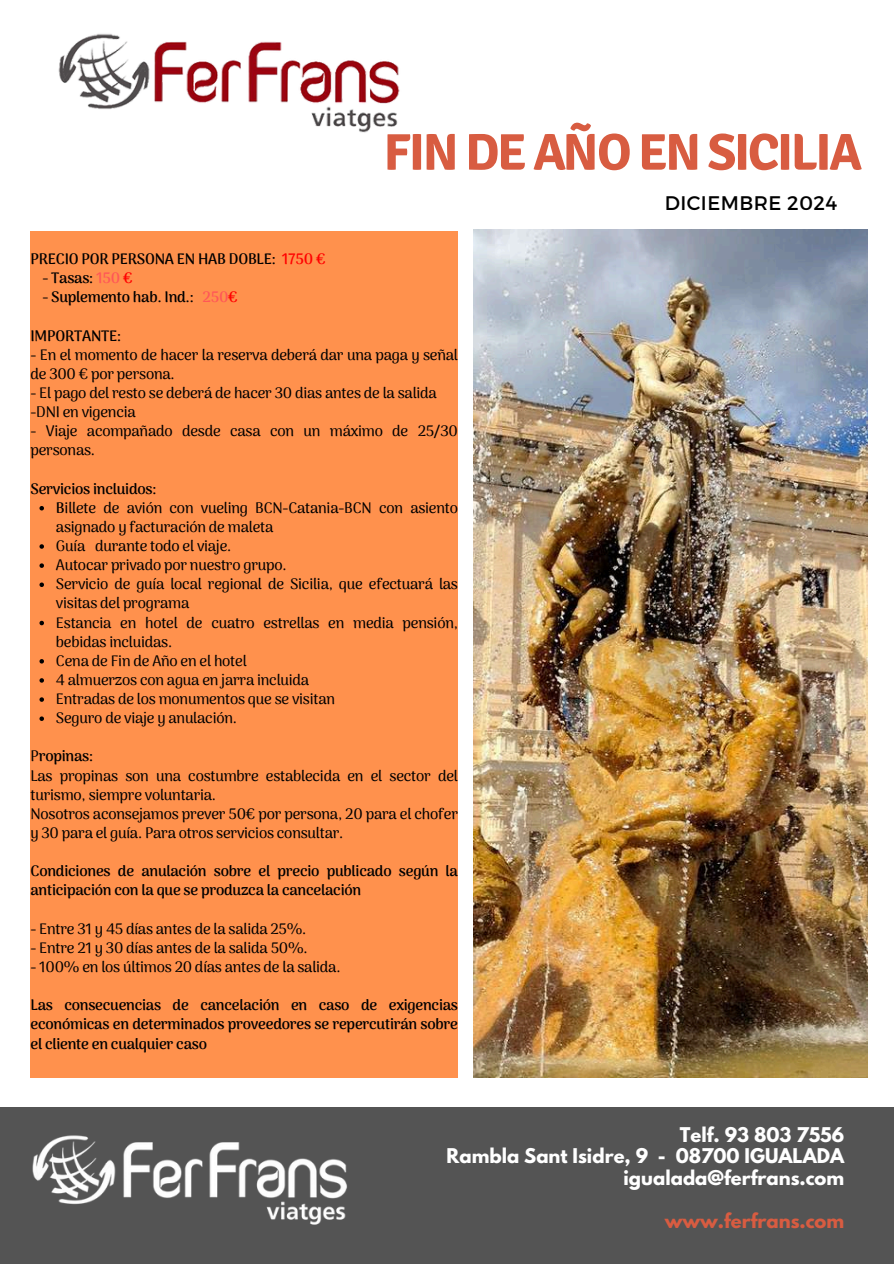
<style>
.page{position:relative;width:894px;height:1264px;background:#fff}
.page>*{position:absolute;margin:0;border:0;box-sizing:border-box;transform-origin:0 0}
.t1{font:700 51.6px "Signika";letter-spacing:-.045em;color:#d85c41}
.t2{font:19.65px "Montserrat";letter-spacing:.025em;color:#000}
.t3{font:700 18px/21.3px "League Spartan";color:#fff;text-align:right}
.t4{font:700 18px "League Spartan";color:#d85c41}
.t5{font:500 15px/19.2px "Arima Madurai";letter-spacing:-.015em;color:#000}
.t6{font:700 15px/19.2px "Arima Madurai";letter-spacing:-.015em;color:#000}
.s1{color:#f00}
.s2{color:#ff5757}
.s3{font-weight:700}
</style>
<div class="page">
<div style="left:0;top:1107px;width:893px;height:156px;background:#545454"></div>
<div style="left:30px;top:231px;width:427px;height:846px;background:#ff914d"></div>
<img style="left:474px;top:230px;width:393px;height:847px">
<svg style="left:39px;top:506px;width:5px;height:4px"></svg>
<svg style="left:39px;top:544px;width:5px;height:4px"></svg>
<svg style="left:39px;top:563px;width:5px;height:5px"></svg>
<svg style="left:39px;top:582px;width:5px;height:5px"></svg>
<svg style="left:39px;top:620px;width:5px;height:5px"></svg>
<svg style="left:39px;top:659px;width:5px;height:4px"></svg>
<svg style="left:39px;top:678px;width:5px;height:4px"></svg>
<svg style="left:39px;top:697px;width:5px;height:4px"></svg>
<svg style="left:39px;top:716px;width:5px;height:5px"></svg>
<img style="left:58px;top:33px;width:342px;height:100px">
<img style="left:32px;top:1135px;width:315px;height:90px">
<h1 class="t1" style="left:383px;top:121px;width:480px">FIN DE AÑO EN SICILIA</h1>
<h2 class="t2" style="left:664px;top:190px;width:174px">DICIEMBRE 2024</h2>
<p class="t6" style="left:30px;top:249px;width:296px">PRECIO POR PERSONA EN HAB DOBLE: <span class="s1">1750 €</span></p>
<p class="t6" style="left:43px;top:268px;width:92px">- Tasas: <span class="s2">150</span> <span class="s1">€</span></p>
<p class="t6" style="left:43px;top:287px;width:197px">- Suplemento hab. Ind.: <span class="s2">250</span><span class="s1">€</span></p>
<p class="t6" style="left:30px;top:326px;width:92px">IMPORTANTE:</p>
<p class="t5" style="left:30px;top:345px;width:429px">- En el momento de hacer la reserva deberá dar una paga y señal de 300 € por persona.</p>
<p class="t5" style="left:30px;top:383px;width:408px">- El pago del resto se deberá de hacer 30 dias antes de la salida -DNI en vigencia</p>
<p class="t5" style="left:30px;top:421px;width:429px">- Viaje acompañado desde casa con un máximo de 25/30 personas.</p>
<p class="t5" style="left:56px;top:479px;width:403px;text-indent:-25px"><span class="s3">Servicios incluidos:<br>B</span>illete de avión con vueling BCN-Catania-BCN con asiento asignado y facturación de maleta<br>Guía durante todo el viaje.<br>Autocar privado por nuestro grupo.<br>Servicio de guía local regional de Sicilia, que efectuará las visitas del programa<br>Estancia en hotel de cuatro estrellas en media pensión, bebidas incluidas.<br>Cena de Fin de Año en el hotel<br>4 almuerzos con agua en jarra incluida<br>Entradas de los monumentos que se visitan<br>Seguro de viaje y anulación.</p>
<p class="t5" style="left:30px;top:746px;width:429px">P<span class="s3">ropinas:<br></span>Las propinas son una costumbre establecida en el sector del turismo, siempre voluntaria.<br>Nosotros aconsejamos prever 50€ por persona, 20 para el chofer y 30 para el guía. Para otros servicios consultar.</p>
<p class="t6" style="left:30px;top:861px;width:429px">Condiciones de anulación sobre el precio publicado según la anticipación con la que se produzca la cancelación</p>
<p class="t5" style="left:30px;top:918px;width:277px">- Entre 31 y 45 días antes de la salida 25%.</p>
<p class="t5" style="left:30px;top:938px;width:278px">- Entre 21 y 30 días antes de la salida 50%.</p>
<p class="t5" style="left:30px;top:957px;width:311px">- 100% en los últimos 20 días antes de la salida.</p>
<p class="t6" style="left:30px;top:995px;width:429px;text-align:justify">Las consecuencias de cancelación en caso de exigencias económicas en determinados proveedores se repercutirán sobre el cliente en cualquier caso</p>
<p class="t3" style="left:446px;top:1126px;width:399px">Telf. 93 803 7556<br>Rambla Sant Isidre, 9 - 08700 IGUALADA igualada@ferfrans.com</p>
<p class="t4" style="left:664px;top:1211px;width:181px">www.ferfrans.com</p>
</div>
